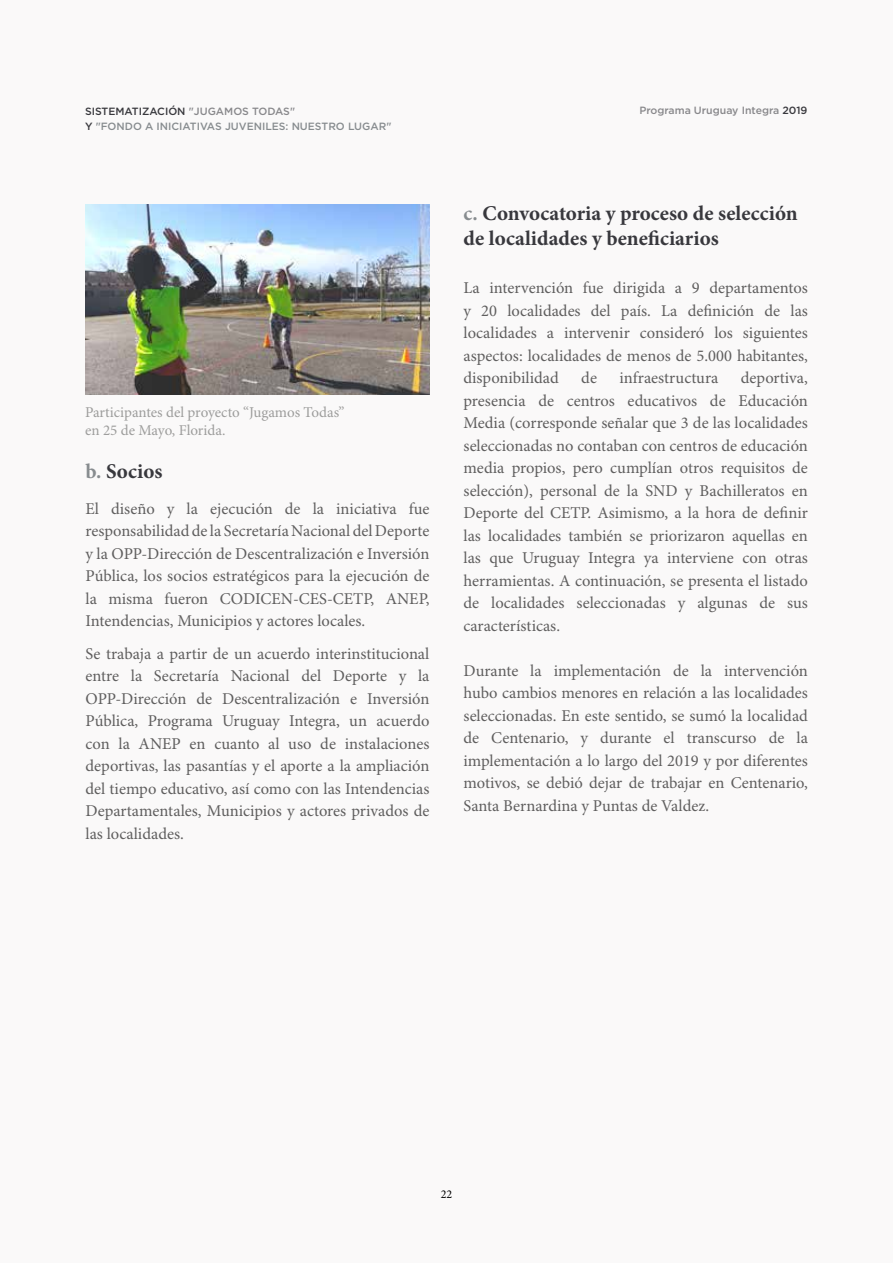
<style>
.page{position:relative;width:893px;height:1263px;background:#faf9f9}
.page>*{position:absolute;margin:0;border:0;box-sizing:border-box;transform-origin:0 0}
.t1{font:700 21px/25.2px "Minion Pro";letter-spacing:.005em;color:#38383d}
.t2{font:16.5px/22.5px "Minion Pro";color:#5f5e5e;text-align:justify}
.t3{font:15px/18px "Minion Pro";color:#9d9d9c}
.t4{font:12px "Minion Pro";color:#000}
.t5{font:500 10.5px "Gotham HTF";color:#878c8f}
.t6{font:500 10.5px "Gotham HTF";color:#38383d}
.t7{font:500 10.5px "Gotham HTF";color:#88888b}
.s1{color:#88888b}
.s2{color:#38383d}
.s3{color:#878c8f}
</style>
<div class="page">
<img style="left:85px;top:205px;width:344px;height:189px">
<p class="t6" style="left:85px;top:105px;width:212px">SISTEMATIZACIÓN <span class="s1">"JUGAMOS TODAS"</span></p>
<p class="t7" style="left:639px;top:104px;width:170px">Programa Uruguay Integra <span class="s2">2019</span></p>
<p class="t5" style="left:85px;top:120px;width:308px"><span class="s2">Y</span> "FONDO A INICIATIVAS JUVENILES: NUESTRO LUGAR"</p>
<p class="t3" style="left:85px;top:403px;width:261px">Participantes del proyecto “Jugamos Todas” en 25 de Mayo, Florida.</p>
<p class="t1" style="left:86px;top:458px;width:78px"><span class="s3">b.</span> Socios</p>
<p class="t2" style="left:86px;top:498px;width:345px">El diseño y la ejecución de la iniciativa fue responsabilidad de la Secretaría Nacional del Deporte y la OPP-Dirección de Descentralización e Inversión Pública, los socios estratégicos para la ejecución de la misma fueron CODICEN-CES-CETP, ANEP, Intendencias, Municipios y actores locales.</p>
<p class="t2" style="left:86px;top:643px;width:345px">Se trabaja a partir de un acuerdo interinstitucional entre la Secretaría Nacional del Deporte y la OPP-Dirección de Descentralización e Inversión Pública, Programa Uruguay Integra, un acuerdo con la ANEP en cuanto al uso de instalaciones deportivas, las pasantías y el aporte a la ampliación del tiempo educativo, así como con las Intendencias Departamentales, Municipios y actores privados de las localidades.</p>
<p class="t1" style="left:463px;top:201px;width:336px"><span class="s3">c.</span> Convocatoria y proceso de selección de localidades y beneficiarios</p>
<p class="t2" style="left:463px;top:277px;width:346px">La intervención fue dirigida a 9 departamentos y 20 localidades del país. La definición de las localidades a intervenir consideró los siguientes aspectos: localidades de menos de 5.000 habitantes, disponibilidad</p>
<p class="t2" style="left:463px;top:367px;width:346px;text-indent:277px">deportiva, presencia de centros educativos de Educación Media (corresponde señalar que 3 de las localidades seleccionadas no contaban con centros de educación media propios, pero cumplían otros requisitos de selección), personal de la SND y Bachilleratos en Deporte del CETP. Asimismo, a la hora de definir las localidades también se priorizaron aquellas en las que Uruguay Integra ya interviene con otras herramientas. A continuación, se presenta el listado de localidades seleccionadas y algunas de sus características.</p>
<p class="t2" style="left:463px;top:660px;width:346px">Durante la implementación de la intervención hubo cambios menores en relación a las localidades seleccionadas. En este sentido, se sumó la localidad de Centenario, y durante el transcurso de la implementación a lo largo del 2019 y por diferentes motivos, se debió dejar de trabajar en Centenario, Santa Bernardina y Puntas de Valdez.</p>
<p class="t2" style="left:581px;top:367px;width:17px">de</p>
<p class="t2" style="left:619px;top:367px;width:100px">infraestructura</p>
<p class="t4" style="left:441px;top:1187px;width:13px">22</p>
</div>
